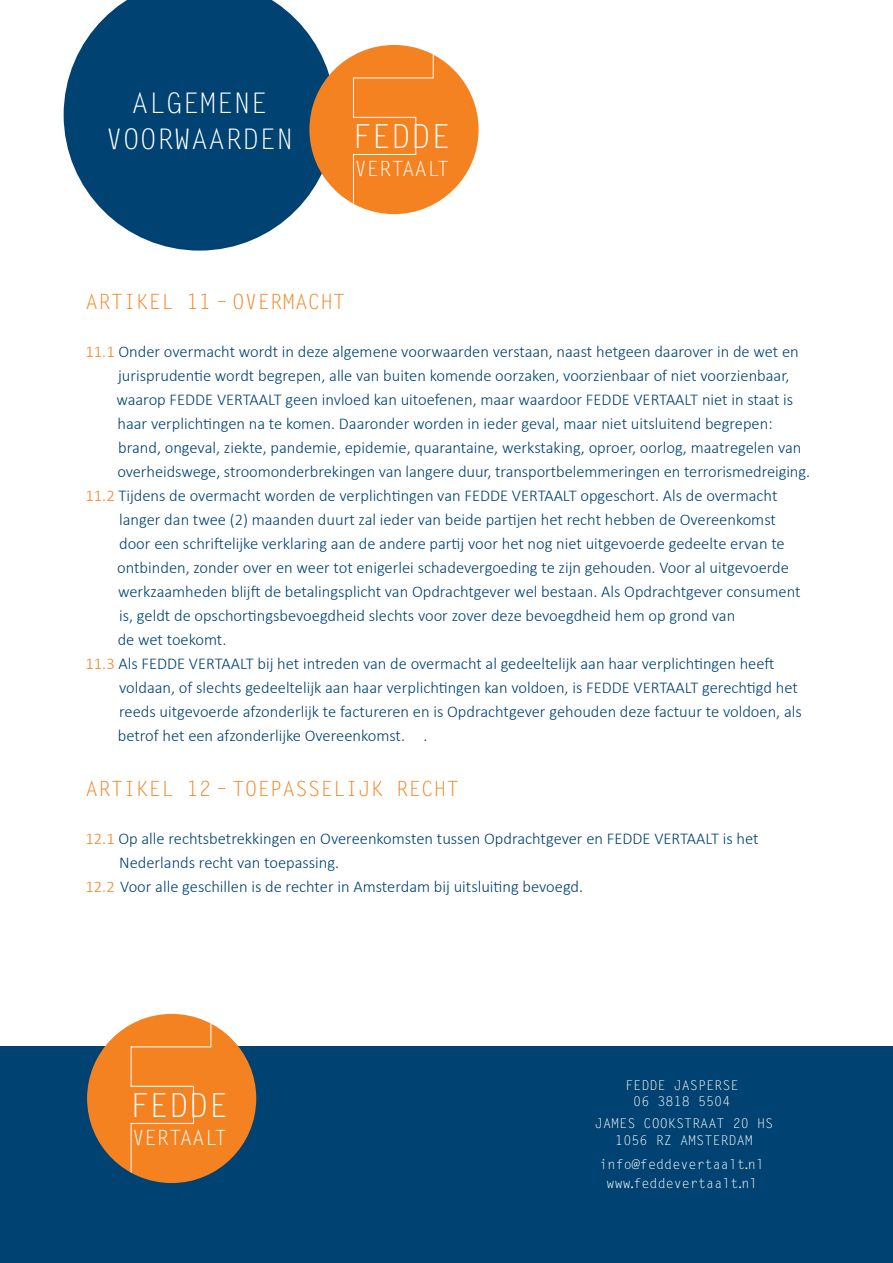
<style>
.page{position:relative;width:893px;height:1263px;background:#fff}
.page>*{position:absolute;margin:0;border:0;box-sizing:border-box;transform-origin:0 0}
.t1{font:33.15px "Letter Gothic Std";color:#fff}
.t2{font:28.35px "Letter Gothic Std";color:#fff}
.t3{font:21px "Letter Gothic Std";color:#f58220}
.t4{font:21px "Letter Gothic Std";color:#fff}
.t5{font:300 16.5px "Calibri";color:#004271}
.t6{font:13.5px "Letter Gothic Std";color:#fff}
.s1{color:#f58220}
</style>
<div class="page">
<div style="left:0;top:1047px;width:893px;height:216px;background:#004271"></div>
<div style="left:87px;top:1014px;width:169px;height:169px;background:#f58220;border-radius:50%"></div>
<svg style="left:87px;top:1014px;width:125px;height:169px"></svg>
<svg style="left:64px;top:0;width:252px;height:251px;background:#265e86"></svg>
<div style="left:309px;top:45px;width:170px;height:169px;background:#f58220;border-radius:50%"></div>
<svg style="left:309px;top:45px;width:125px;height:169px"></svg>
<p class="t2" style="left:131px;top:87px;width:138px">ALGEMENE</p>
<p class="t2" style="left:106px;top:123px;width:189px">VOORWAARDEN</p>
<p class="t1" style="left:352px;top:117px;width:100px">FEDDE</p>
<p class="t4" style="left:355px;top:156px;width:96px">VERTAALT</p>
<p class="t3" style="left:86px;top:289px;width:261px">ARTIKEL 11 – OVERMACHT</p>
<p class="t5" style="left:86px;top:341px;width:715px"><span class="s1">11.1</span> Onder overmacht wordt in deze algemene voorwaarden verstaan, naast hetgeen daarover in de wet en</p>
<p class="t5" style="left:118px;top:365px;width:673px">jurisprudentie wordt begrepen, alle van buiten komende oorzaken, voorzienbaar of niet voorzienbaar,</p>
<p class="t5" style="left:116px;top:389px;width:678px">waarop FEDDE VERTAALT geen invloed kan uitoefenen, maar waardoor FEDDE VERTAALT niet in staat is</p>
<p class="t5" style="left:117px;top:413px;width:657px">haar verplichtingen na te komen. Daaronder worden in ieder geval, maar niet uitsluitend begrepen:</p>
<p class="t5" style="left:118px;top:437px;width:685px">brand, ongeval, ziekte, pandemie, epidemie, quarantaine, werkstaking, oproer, oorlog, maatregelen van</p>
<p class="t5" style="left:117px;top:461px;width:694px">overheidswege, stroomonderbrekingen van langere duur, transportbelemmeringen en terrorismedreiging.</p>
<p class="t5" style="left:86px;top:485px;width:693px"><span class="s1">11.2</span> Tijdens de overmacht worden de verplichtingen van FEDDE VERTAALT opgeschort. Als de overmacht</p>
<p class="t5" style="left:119px;top:509px;width:658px">langer dan twee (2) maanden duurt zal ieder van beide partijen het recht hebben de Overeenkomst</p>
<p class="t5" style="left:119px;top:533px;width:667px">door een schriftelijke verklaring aan de andere partij voor het nog niet uitgevoerde gedeelte ervan te</p>
<p class="t5" style="left:117px;top:557px;width:673px">ontbinden, zonder over en weer tot enigerlei schadevergoeding te zijn gehouden. Voor al uitgevoerde</p>
<p class="t5" style="left:118px;top:581px;width:684px">werkzaamheden blijft de betalingsplicht van Opdrachtgever wel bestaan. Als Opdrachtgever consument</p>
<p class="t5" style="left:119px;top:605px;width:618px">is, geldt de opschortingsbevoegdheid slechts voor zover deze bevoegdheid hem op grond van</p>
<p class="t5" style="left:118px;top:629px;width:110px">de wet toekomt.</p>
<p class="t5" style="left:86px;top:653px;width:690px"><span class="s1">11.3</span> Als FEDDE VERTAALT bij het intreden van de overmacht al gedeeltelijk aan haar verplichtingen heeft</p>
<p class="t5" style="left:119px;top:677px;width:680px">voldaan, of slechts gedeeltelijk aan haar verplichtingen kan voldoen, is FEDDE VERTAALT gerechtigd het</p>
<p class="t5" style="left:119px;top:701px;width:684px">reeds uitgevoerde afzonderlijk te factureren en is Opdrachtgever gehouden deze factuur te voldoen, als</p>
<p class="t5" style="left:118px;top:725px;width:311px">betrof het een afzonderlijke Overeenkomst. .</p>
<p class="t3" style="left:86px;top:777px;width:375px">ARTIKEL 12 – TOEPASSELIJK RECHT</p>
<p class="t5" style="left:86px;top:829px;width:675px"><span class="s1">12.1</span> Op alle rechtsbetrekkingen en Overeenkomsten tussen Opdrachtgever en FEDDE VERTAALT is het</p>
<p class="t5" style="left:119px;top:853px;width:222px">Nederlands recht van toepassing.</p>
<p class="t5" style="left:86px;top:877px;width:499px"><span class="s1">12.2</span> Voor alle geschillen is de rechter in Amsterdam bij uitsluiting bevoegd.</p>
<p class="t1" style="left:129px;top:1086px;width:100px">FEDDE</p>
<p class="t4" style="left:132px;top:1125px;width:96px">VERTAALT</p>
<p class="t6" style="left:625px;top:1077px;width:115px">FEDDE JASPERSE</p>
<p class="t6" style="left:633px;top:1094px;width:99px">06 3818 5504</p>
<p class="t6" style="left:595px;top:1116px;width:180px">JAMES COOKSTRAAT 20 HS</p>
<p class="t6" style="left:615px;top:1132px;width:139px">1056 RZ AMSTERDAM</p>
<p class="t6" style="left:599px;top:1157px;width:166px">info@feddevertaalt.nl</p>
<p class="t6" style="left:607px;top:1176px;width:152px">www.feddevertaalt.nl</p>
</div>
